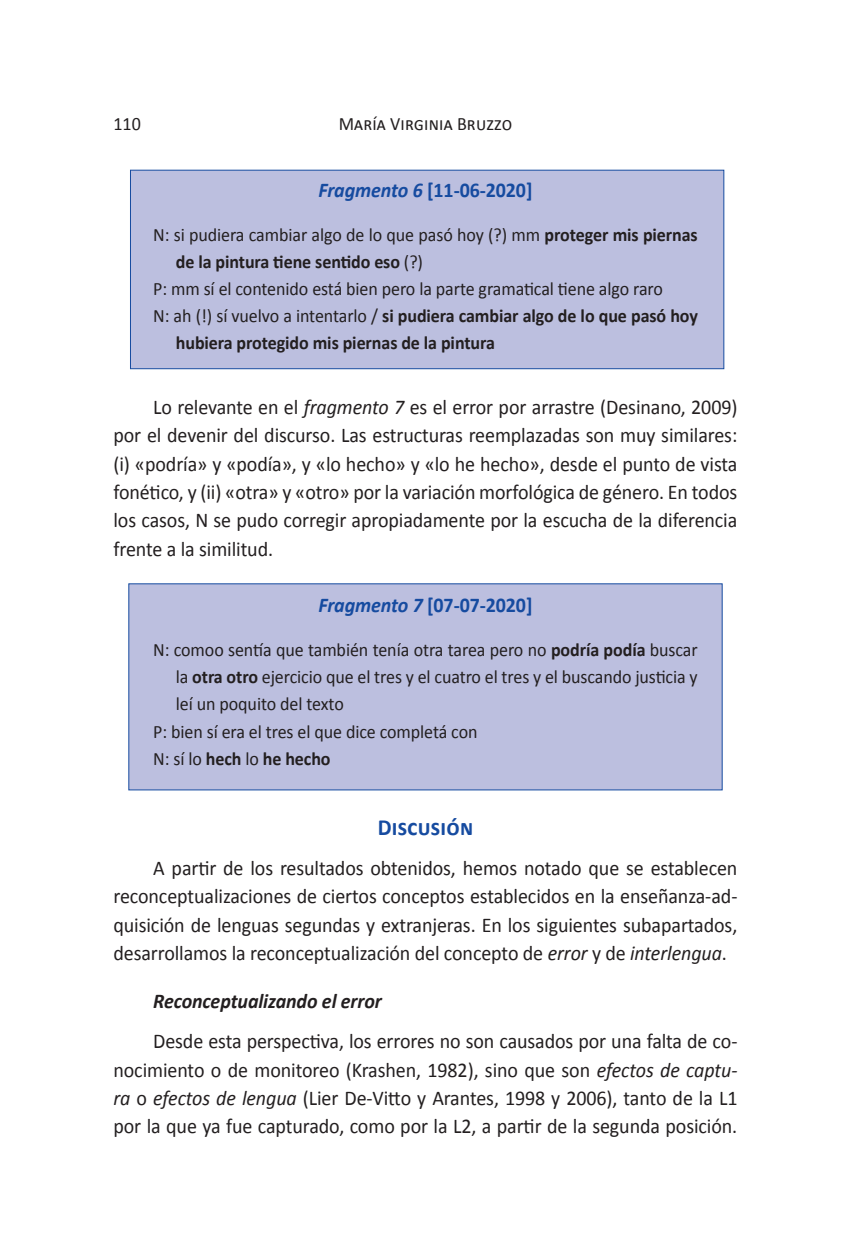
<style>
.page{position:relative;width:851px;height:1248px;background:#fff}
.page>*{position:absolute;margin:0;border:0;box-sizing:border-box;transform-origin:0 0}
.EPÍGRAFE{font:700 23.2px "Calibri";letter-spacing:.01em;color:#164ba0;scale:.95 1}
.TEXTO{font:21px/28.4px "Calibri";letter-spacing:-.005em;color:#231f20;text-align:justify;scale:.95 1}
.TEXTO-2{font:700 21px "Calibri";letter-spacing:-.005em;color:#164ba0;scale:.95 1}
.TEXTO-3{font:italic 700 21px "Calibri";letter-spacing:-.005em;color:#231f20;scale:.95 1}
.TEXTO-4{font:18.8px/27px "Calibri";color:#231f20;scale:.95 1}
.TEXTO-5{font:700 18.8px/27px "Calibri";letter-spacing:-.005em;color:#231f20;scale:.95 1}
.s1{font-style:italic}
.s2{font-weight:700}
.s3{font-weight:400}
</style>
<div class="page">
<div style="left:128px;top:583px;width:594px;height:207px;background:#bcbfdf"></div>
<div style="left:130px;top:170px;width:594px;height:199px;background:#bcbfdf;border:1px solid #164ba0"></div>
<p class="TEXTO-4" style="left:113px;top:109px;width:30px">110</p>
<p class="TEXTO-4" style="left:338px;top:109px;width:184px">María Virginia Bruzzo</p>
<p class="TEXTO-2" style="left:318px;top:175px;width:227px"><span class="s1">Fragmento 6</span> [11-06-2020]</p>
<p class="TEXTO-4" style="left:176px;top:220px;width:551px;text-indent:-23px">N: si pudiera cambiar algo de lo que pasó hoy (?) mm <span class="s2">proteger mis piernas de la pintura tiene sentido eso</span> (?)</p>
<p class="TEXTO-4" style="left:153px;top:274px;width:538px">P: mm sí el contenido está bien pero la parte gramatical tiene algo raro</p>
<p class="TEXTO-5" style="left:176px;top:301px;width:551px;text-indent:-23px"><span class="s3">N: ah (!) sí vuelvo a intentarlo /</span> si pudiera cambiar algo de lo que pasó hoy hubiera protegido mis piernas de la pintura</p>
<p class="TEXTO" style="left:113px;top:392px;width:658px;text-indent:40px">Lo relevante en el <span class="s1">fragmento 7</span> es el error por arrastre (Desinano, 2009) por el devenir del discurso. Las estructuras reemplazadas son muy similares: (i) «podría» y «podía», y «lo hecho» y «lo he hecho», desde el punto de vista fonético, y (ii) «otra» y «otro» por la variación morfológica de género. En todos los casos, N se pudo corregir apropiadamente por la escucha de la diferencia frente a la similitud.</p>
<p class="TEXTO-2" style="left:318px;top:590px;width:227px"><span class="s1">Fragmento 7</span> [07-07-2020]</p>
<p class="TEXTO-4" style="left:176px;top:636px;width:551px;text-align:justify;text-indent:-23px">N: comoo sentía que también tenía otra tarea pero no <span class="s2">podría podía</span> buscar la <span class="s2">otra otro</span> ejercicio que el tres y el cuatro el tres y el buscando justicia y leí un poquito del texto</p>
<p class="TEXTO-4" style="left:153px;top:717px;width:343px">P: bien sí era el tres el que dice completá con</p>
<p class="TEXTO-5" style="left:153px;top:744px;width:188px"><span class="s3">N: sí lo</span> hech <span class="s3">lo</span> he hecho</p>
<p class="EPÍGRAFE" style="left:377px;top:811px;width:102px">Discusión</p>
<p class="TEXTO" style="left:113px;top:853px;width:658px;text-indent:40px">A partir de los resultados obtenidos, hemos notado que se establecen reconceptualizaciones de ciertos conceptos establecidos en la enseñanza-ad&shy;quisición de lenguas segundas y extranjeras. En los siguientes subapartados, desarrollamos la reconceptualización del concepto de <span class="s1">error</span> y de <span class="s1">interlengua</span>.</p>
<p class="TEXTO-3" style="left:153px;top:986px;width:243px">Reconceptualizando el error</p>
<p class="TEXTO" style="left:113px;top:1026px;width:658px;text-indent:40px">Desde esta perspectiva, los errores no son causados por una falta de co&shy;nocimiento o de monitoreo (Krashen, 1982), sino que son <span class="s1">efectos de captu&shy;ra</span> o <span class="s1">efectos de lengua</span> (Lier De-Vitto y Arantes, 1998 y 2006), tanto de la L1 por la que ya fue capturado, como por la L2, a partir de la segunda posición.</p>
</div>
